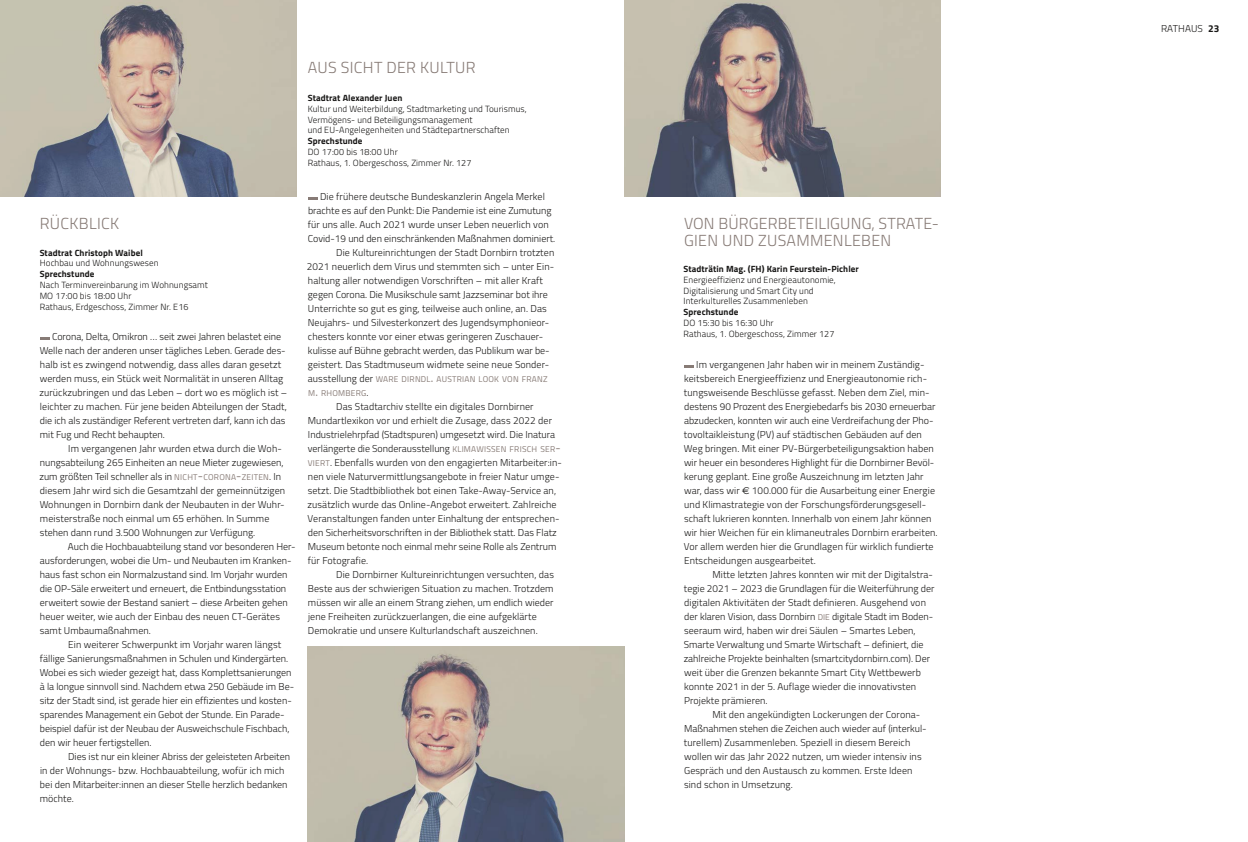
<style>
.page{position:relative;width:1248px;height:842px;background:#fff}
.page>*{position:absolute;margin:0;border:0;box-sizing:border-box;transform-origin:0 0}
.Stadträte_Head{font:300 16px/17px "Titillium";letter-spacing:.02em;color:#877b76}
.Aktuelles_Einleitung{font:300 10px/14px "Titillium";letter-spacing:.01em;color:#181716}
.Stadträte_Abteilung{font:300 9px "Titillium";letter-spacing:.01em;color:#181716}
.Stadträte_Name{font:700 9px "Titillium";letter-spacing:.01em;color:#181716}
.Aktuelles_Einleitung-2{font:8.4px/14px "Titillium";letter-spacing:.03em;color:#877b76}
.s1{font-weight:400;font-size:8.4px;color:#877b76}
.s2{font-weight:400;font-size:12px;color:#877b76}
.s3{font-weight:300;font-size:10px;color:#181716}
.s4{font-size:12px}
.s5{font-family:"Euro Sans";font-weight:400}
.s6{font-weight:700}
</style>
<div class="page">
<svg style="left:308px;top:197px;width:9px;height:3px"></svg>
<svg style="left:40px;top:337px;width:10px;height:3px"></svg>
<img style="left:0;top:0;width:296px;height:196px">
<img style="left:308px;top:646px;width:316px;height:196px">
<img style="left:624px;top:0;width:316px;height:196px">
<svg style="left:684px;top:365px;width:9px;height:3px"></svg>
<p class="Stadträte_Head" style="left:40px;top:214px;width:81px">RÜCKBLICK</p>
<p class="Stadträte_Name" style="left:40px;top:246px;width:105px">Stadtrat Christoph Waibel</p>
<p class="Stadträte_Abteilung" style="left:40px;top:257px;width:120px">Hochbau und Wohnungswesen</p>
<p class="Stadträte_Name" style="left:40px;top:267px;width:56px">Sprechstunde</p>
<p class="Stadträte_Abteilung" style="left:40px;top:278px;width:170px">Nach Terminvereinbarung im Wohnungsamt</p>
<p class="Stadträte_Abteilung" style="left:40px;top:289px;width:93px">MO 17:00 bis 18:00 Uhr</p>
<p class="Stadträte_Abteilung" style="left:40px;top:300px;width:150px">Rathaus, Erdgeschoss, Zimmer Nr. E16</p>
<p class="Aktuelles_Einleitung" style="left:40px;top:329px;width:247px;text-indent:12px">Corona, Delta, Omikron … seit zwei Jahren belastet eine Welle nach der anderen unser tägliches Leben. Gerade des&shy;halb ist es zwingend notwendig, dass alles daran gesetzt werden muss, ein Stück weit Normalität in unseren Alltag</p>
<p class="Aktuelles_Einleitung" style="left:39px;top:385px;width:249px">zurückzubringen und das Leben – dort wo es möglich ist – leichter zu machen. Für jene beiden Abteilungen der Stadt,</p>
<p class="Aktuelles_Einleitung" style="left:40px;top:413px;width:247px">die ich als zuständiger Referent vertreten darf, kann ich das mit Fug und Recht behaupten.</p>
<p class="Aktuelles_Einleitung" style="left:39px;top:441px;width:247px;text-indent:29px">Im vergangenen Jahr wurden etwa durch die Woh&shy;nungsabteilung 265 Einheiten an neue Mieter zugewiesen, zum größten Teil schneller als in <span class="s1">NICHT</span><span class="s2">-</span><span class="s1">CORONA</span><span class="s2">-</span><span class="s1">ZEITEN</span>. In diesem Jahr wird sich die Gesamtzahl der gemeinnützigen Wohnungen in Dornbirn dank der Neubauten in der Wuhr&shy;meisterstraße noch einmal um 65 erhöhen. In Summe stehen dann rund 3.500 Wohnungen zur Verfügung.</p>
<p class="Aktuelles_Einleitung" style="left:40px;top:539px;width:257px;text-indent:28px">Auch die Hochbauabteilung stand vor besonderen Her&shy;ausforderungen, wobei die Um- und Neubauten im Kranken&shy;haus fast schon ein Normalzustand sind. Im Vorjahr wurden die OP-Säle erweitert und erneuert, die Entbindungsstation erweitert sowie der Bestand saniert – diese Arbeiten gehen heuer weiter, wie auch der Einbau des neuen CT-Gerätes samt Umbaumaßnahmen.</p>
<p class="Aktuelles_Einleitung" style="left:40px;top:637px;width:256px;text-indent:29px">Ein weiterer Schwerpunkt im Vorjahr waren längst fällige Sanierungsmaßnahmen in Schulen und Kindergärten.<br>Wobei es sich wieder gezeigt hat, dass Komplettsanierungen à la longue sinnvoll sind. Nachdem etwa 250 Gebäude im Be&shy;sitz der Stadt sind, ist gerade hier ein effizientes und kosten&shy;sparendes Management ein Gebot der Stunde. Ein Parade&shy;beispiel dafür ist der Neubau der Ausweichschule Fischbach, den wir heuer fertigstellen.</p>
<p class="Aktuelles_Einleitung" style="left:40px;top:749px;width:251px;text-indent:28px">Dies ist nur ein kleiner Abriss der geleisteten Arbeiten in der Wohnungs- bzw. Hochbauabteilung, wofür ich mich bei den Mitarbeiter:innen an dieser Stelle herzlich bedanken möchte.</p>
<p class="Stadträte_Head" style="left:308px;top:58px;width:169px">AUS SICHT DER KULTUR</p>
<p class="Stadträte_Name" style="left:308px;top:91px;width:96px">Stadtrat Alexander Juen</p>
<p class="Stadträte_Abteilung" style="left:308px;top:102px;width:220px">Kultur und Weiterbildung, Stadtmarketing und Tourismus,</p>
<p class="Stadträte_Abteilung" style="left:308px;top:113px;width:166px">Vermögens- und Beteiligungsmanagement</p>
<p class="Stadträte_Abteilung" style="left:308px;top:124px;width:203px">und EU-Angelegenheiten und Städtepartnerschaften</p>
<p class="Stadträte_Name" style="left:308px;top:134px;width:56px">Sprechstunde</p>
<p class="Stadträte_Abteilung" style="left:308px;top:145px;width:92px">DO 17:00 bis 18:00 Uhr</p>
<p class="Stadträte_Abteilung" style="left:308px;top:156px;width:165px">Rathaus, 1. Obergeschoss, Zimmer Nr. 127</p>
<p class="Aktuelles_Einleitung" style="left:308px;top:189px;width:249px;text-indent:12px">Die frühere deutsche Bundeskanzlerin Angela Merkel brachte es auf den Punkt: Die Pandemie ist eine Zumutung für uns alle. Auch 2021 wurde unser Leben neuerlich von Covid-19 und den einschränkenden Maßnahmen dominiert.</p>
<p class="Aktuelles_Einleitung" style="left:307px;top:245px;width:249px;text-indent:29px">Die Kultureinrichtungen der Stadt Dornbirn trotzten 2021 neuerlich dem Virus und stemmten sich – unter Ein&shy;haltung aller notwendigen Vorschriften – mit aller Kraft gegen Corona. Die Musikschule samt Jazzseminar bot ihre Unterrichte so gut es ging, teilweise auch online, an. Das Neujahrs- und Silvesterkonzert des Jugendsymphonieor&shy;chesters konnte vor einer etwas geringeren Zuschauer&shy;kulisse auf Bühne gebracht werden, das Publikum war be&shy;geistert. Das Stadtmuseum widmete seine neue Sonder-</p>
<p class="Aktuelles_Einleitung-2" style="left:308px;top:371px;width:241px"><span class="s3">ausstellung der</span> WARE DIRNDL<span class="s4">.</span> AUSTRIAN LOOK VON FRANZ<br>M<span class="s4">.</span> RHOMBERG<span class="s3">.</span></p>
<p class="Aktuelles_Einleitung" style="left:307px;top:399px;width:256px;text-indent:29px">Das Stadtarchiv stellte ein digitales Dornbirner Mundartlexikon vor und erhielt die Zusage, dass 2022 der Industrielehrpfad (Stadtspuren) umgesetzt wird. Die Inatura verlängerte die Sonderausstellung <span class="s1">KLIMAWISSEN FRISCH SER</span><span class="s2">-</span><span class="s1">VIERT</span>. Ebenfalls wurden von den engagierten Mitarbeiter:in&shy;nen viele Naturvermittlungsangebote in freier Natur umge&shy;setzt. Die Stadtbibliothek bot einen Take-Away-Service an, zusätzlich wurde das Online-Angebot erweitert. Zahlreiche Veranstaltungen fanden unter Einhaltung der entsprechen&shy;den Sicherheitsvorschriften in der Bibliothek statt. Das Flatz Museum betonte noch einmal mehr seine Rolle als Zentrum für Fotografie.</p>
<p class="Aktuelles_Einleitung" style="left:308px;top:567px;width:247px;text-indent:28px">Die Dornbirner Kultureinrichtungen versuchten, das Beste aus der schwierigen Situation zu machen. Trotzdem müssen wir alle an einem Strang ziehen, um endlich wieder jene Freiheiten zurückzuerlangen, die eine aufgeklärte Demokratie und unsere Kulturlandschaft auszeichnen.</p>
<p class="Stadträte_Head" style="left:684px;top:214px;width:256px">VON BÜRGERBETEILIGUNG, STRATE-<br>GIEN UND ZUSAMMENLEBEN</p>
<p class="Stadträte_Name" style="left:683px;top:262px;width:177px">Stadträtin Mag. (FH) Karin Feurstein-Pichler</p>
<p class="Stadträte_Abteilung" style="left:683px;top:273px;width:154px">Energieeffizienz und Energieautonomie,</p>
<p class="Stadträte_Abteilung" style="left:683px;top:284px;width:131px">Digitalisierung und Smart City und</p>
<p class="Stadträte_Abteilung" style="left:683px;top:295px;width:126px">Interkulturelles Zusammenleben</p>
<p class="Stadträte_Name" style="left:683px;top:305px;width:56px">Sprechstunde</p>
<p class="Stadträte_Abteilung" style="left:683px;top:316px;width:91px">DO 15:30 bis 16:30 Uhr</p>
<p class="Stadträte_Abteilung" style="left:683px;top:327px;width:152px">Rathaus, 1. Obergeschoss, Zimmer 127</p>
<p class="Aktuelles_Einleitung" style="left:683px;top:357px;width:255px;text-indent:12px">Im vergangenen Jahr haben wir in meinem Zuständig&shy;keitsbereich Energieeffizienz und Energieautonomie rich&shy;tungsweisende Beschlüsse gefasst. Neben dem Ziel, min&shy;destens 90 Prozent des Energiebedarfs bis 2030 erneuerbar abzudecken, konnten wir auch eine Verdreifachung der Pho&shy;tovoltaikleistung (PV) auf städtischen Gebäuden auf den Weg bringen. Mit einer PV-Bürgerbeteiligungsaktion haben wir heuer ein besonderes Highlight für die Dornbirner Bevöl&shy;kerung geplant. Eine große Auszeichnung im letzten Jahr war, dass wir <span class="s5">E</span> 100.000 für die Ausarbeitung einer Energie und Klimastrategie von der Forschungsförderungsgesell&shy;schaft lukrieren konnten. Innerhalb von einem Jahr können wir hier Weichen für ein klimaneutrales Dornbirn erarbeiten.<br>Vor allem werden hier die Grundlagen für wirklich fundierte Entscheidungen ausgearbeitet.</p>
<p class="Aktuelles_Einleitung" style="left:683px;top:567px;width:252px;text-indent:29px">Mitte letzten Jahres konnten wir mit der Digitalstra&shy;tegie 2021 – 2023 die Grundlagen für die Weiterführung der digitalen Aktivitäten der Stadt definieren. Ausgehend von der klaren Vision, dass Dornbirn <span class="s1">DIE</span> digitale Stadt im Boden&shy;seeraum wird, haben wir drei Säulen – Smartes Leben, Smarte Verwaltung und Smarte Wirtschaft – definiert, die zahlreiche Projekte beinhalten (smartcitydornbirn.com). Der weit über die Grenzen bekannte Smart City Wettbewerb konnte 2021 in der 5. Auflage wieder die innovativsten Projekte prämieren.</p>
<p class="Aktuelles_Einleitung" style="left:684px;top:707px;width:244px;text-indent:28px">Mit den angekündigten Lockerungen der Corona-Maßnahmen stehen die Zeichen auch wieder auf (interkul&shy;turellem) Zusammenleben. Speziell in diesem Bereich wollen wir das Jahr 2022 nutzen, um wieder intensiv ins Gespräch und den Austausch zu kommen. Erste Ideen sind schon in Umsetzung.</p>
<p class="Aktuelles_Einleitung" style="left:1160px;top:21px;width:60px">RATHAUS <span class="s6">23</span></p>
</div>
